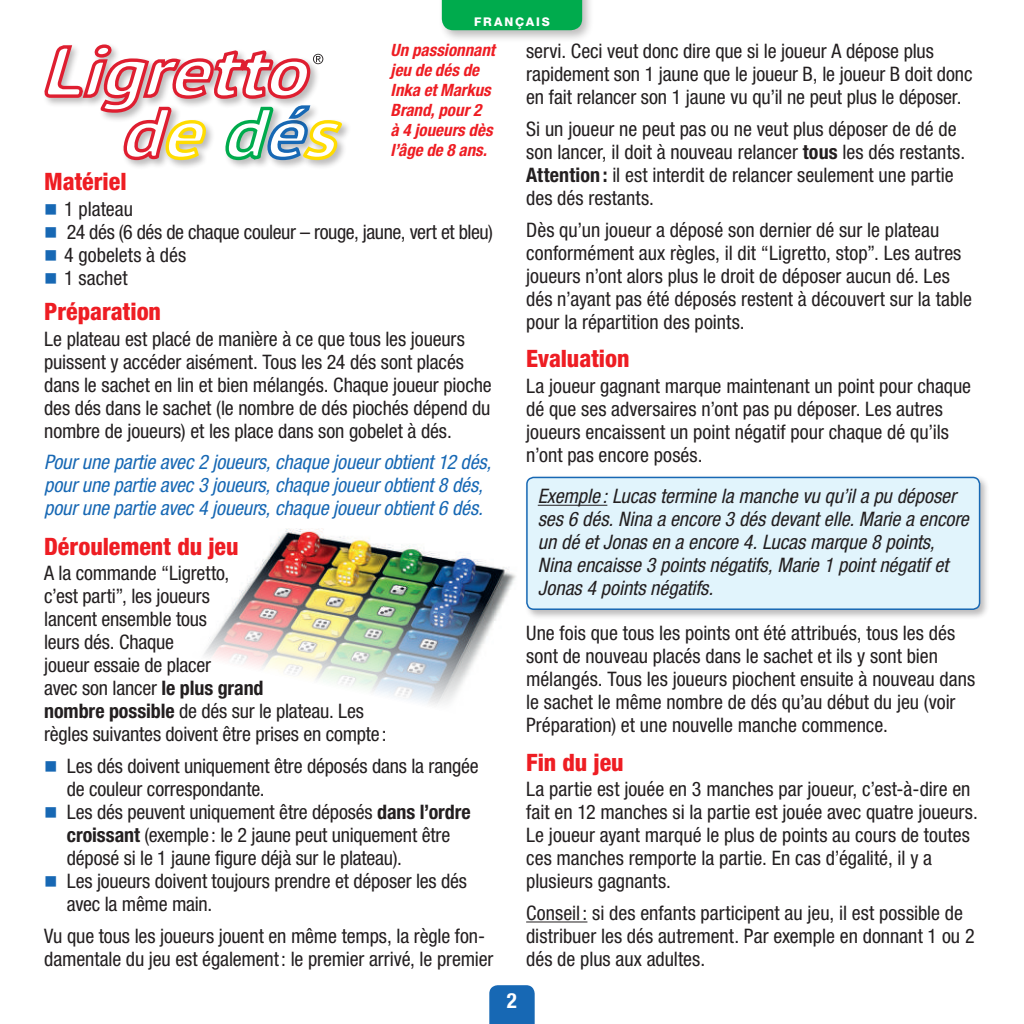
<style>
.page{position:relative;width:1024px;height:1024px;background:#fff}
.page>*{position:absolute;margin:0;border:0;box-sizing:border-box;transform-origin:0 0}
.t1{font:800 condensed 24px "Helvetica Neue LT Std";color:#ee1d23}
.t2{font:700 condensed 21px "Helvetica Neue LT Std";color:#fff}
.t3{font:condensed 20px/23px "Helvetica Neue LT Std";letter-spacing:-.005em;color:#231f20}
.t4{font:italic condensed 20px/23px "Helvetica Neue LT Std";color:#231f20}
.t5{font:italic condensed 20px/23px "Helvetica Neue LT Std";letter-spacing:-.005em;color:#1768b4}
.t6{font:italic 700 condensed 17px/20px "Helvetica Neue LT Std";color:#ee1d23}
.t7{font:800 12px "Helvetica Neue LT Std";letter-spacing:.16em;color:#fff}
.s1{color:#1768b4}
.s2{font-weight:700}
</style>
<div class="page">
<svg style="left:489px;top:985px;width:46px;height:39px;background:#1f6db6"></svg>
<img style="left:204px;top:529px;width:312px;height:177px">
<svg style="left:204px;top:535px;width:35px;height:26px"></svg>
<hr style="left:526px;top:921px;width:61px;height:1px;background:#231f20">
<div style="left:524px;top:474px;width:466px;height:146px;background:#231f20;opacity:.3"></div>
<div style="left:527px;top:477px;width:452px;height:132px;background:#e1f4fc;border-radius:7px"></div>
<div style="left:526px;top:477px;width:454px;height:133px;border:2px solid #1768b4;border-radius:7px"></div>
<hr style="left:538px;top:505px;width:69px;height:1px;background:#231f20">
<div style="left:438px;top:0;width:157px;height:43px;background:#231f20;opacity:.3"></div>
<div style="left:442px;top:0;width:140px;height:30px;background:#00ab4d"></div>
<div style="left:122px;top:105px;width:59px;height:65px;background:#231f20;opacity:.3"></div>
<div style="left:164px;top:118px;width:52px;height:52px;background:#231f20;opacity:.3"></div>
<div style="left:224px;top:105px;width:59px;height:65px;background:#231f20;opacity:.3"></div>
<div style="left:266px;top:118px;width:52px;height:52px;background:#231f20;opacity:.3"></div>
<div style="left:302px;top:118px;width:49px;height:52px;background:#231f20;opacity:.3"></div>
<svg style="left:44px;top:44px;width:298px;height:119px"></svg>
<p class="t7" style="left:474px;top:14px;width:77px">FRANÇAIS</p>
<p class="t6" style="left:391px;top:40px;width:106px">Un passionnant jeu de dés de<br>Inka et Markus<br>Brand, pour 2<br>à 4 joueurs dès l’âge de 8 ans.</p>
<p class="t1" style="left:44px;top:167px;width:84px">Matériel</p>
<p class="t3" style="left:44px;top:197px;width:90px"><span class="s1">■</span> 1 plateau</p>
<p class="t3" style="left:44px;top:220px;width:450px"><span class="s1">■</span> 24 dés (6 dés de chaque couleur – rouge, jaune, vert et bleu)</p>
<p class="t3" style="left:44px;top:243px;width:144px"><span class="s1">■</span> 4 gobelets à dés</p>
<p class="t3" style="left:44px;top:266px;width:85px"><span class="s1">■</span> 1 sachet</p>
<p class="t1" style="left:44px;top:296px;width:118px">Préparation</p>
<p class="t3" style="left:44px;top:327px;width:449px">Le plateau est placé de manière à ce que tous les joueurs puissent y accéder aisément. Tous les 24 dés sont placés dans le sachet en lin et bien mélangés. Chaque joueur pioche des dés dans le sachet (le nombre de dés piochés dépend du nombre de joueurs) et les place dans son gobelet à dés.</p>
<p class="t5" style="left:44px;top:451px;width:449px">Pour une partie avec 2 joueurs, chaque joueur obtient 12 dés, pour une partie avec 3 joueurs, chaque joueur obtient 8 dés, pour une partie avec 4 joueurs, chaque joueur obtient 6 dés.</p>
<p class="t1" style="left:44px;top:531px;width:196px">Déroulement du jeu</p>
<p class="t3" style="left:44px;top:562px;width:344px">A la commande “Ligretto,<br>c’est parti”, les joueurs<br>lancent ensemble tous<br>leurs dés. Chaque<br>joueur essaie de placer<br>avec son lancer <span class="s2">le plus grand<br>nombre possible</span> de dés sur le plateau. Les règles suivantes doivent être prises en compte:</p>
<p class="t3" style="left:67px;top:754px;width:413px;text-indent:-23px"><span class="s1">■</span> Les dés doivent uniquement être déposés dans la rangée de couleur correspondante.</p>
<p class="t3" style="left:67px;top:800px;width:405px;text-indent:-23px"><span class="s1">■</span> Les dés peuvent uniquement être déposés <span class="s2">dans l’ordre croissant</span> (exemple: le 2 jaune peut uniquement être déposé si le 1 jaune figure déjà sur le plateau).</p>
<p class="t3" style="left:67px;top:869px;width:402px;text-indent:-23px"><span class="s1">■</span> Les joueurs doivent toujours prendre et déposer les dés avec la même main.</p>
<p class="t3" style="left:44px;top:924px;width:451px">Vu que tous les joueurs jouent en même temps, la règle fon&shy;damentale du jeu est également: le premier arrivé, le premier</p>
<p class="t3" style="left:526px;top:40px;width:448px">servi. Ceci veut donc dire que si le joueur A dépose plus rapidement son 1 jaune que le joueur B, le joueur B doit donc en fait relancer son 1 jaune vu qu’il ne peut plus le déposer.</p>
<p class="t3" style="left:526px;top:117px;width:440px">Si un joueur ne peut pas ou ne veut plus déposer de dé de son lancer, il doit à nouveau relancer <span class="s2">tous</span> les dés restants.<br><span class="s2">Attention :</span> il est interdit de relancer seulement une partie des dés restants.</p>
<p class="t3" style="left:526px;top:218px;width:447px">Dès qu’un joueur a déposé son dernier dé sur le plateau conformément aux règles, il dit “Ligretto, stop”. Les autres joueurs n’ont alors plus le droit de déposer aucun dé. Les dés n’ayant pas été déposés restent à découvert sur la table pour la répartition des points.</p>
<p class="t1" style="left:526px;top:343px;width:105px">Evaluation</p>
<p class="t3" style="left:526px;top:374px;width:446px">La joueur gagnant marque maintenant un point pour chaque dé que ses adversaires n’ont pas pu déposer. Les autres joueurs encaissent un point négatif pour chaque dé qu’ils n’ont pas encore posés.</p>
<p class="t4" style="left:538px;top:485px;width:432px">Exemple : Lucas termine la manche vu qu’il a pu déposer ses 6 dés. Nina a encore 3 dés devant elle. Marie a encore un dé et Jonas en a encore 4. Lucas marque 8 points, Nina encaisse 3 points négatifs, Marie 1 point négatif et Jonas 4 points négatifs.</p>
<p class="t3" style="left:526px;top:621px;width:450px">Une fois que tous les points ont été attribués, tous les dés sont de nouveau placés dans le sachet et ils y sont bien mélangés. Tous les joueurs piochent ensuite à nouveau dans le sachet le même nombre de dés qu’au début du jeu (voir Préparation) et une nouvelle manche commence.</p>
<p class="t1" style="left:526px;top:747px;width:99px">Fin du jeu</p>
<p class="t3" style="left:526px;top:778px;width:453px">La partie est jouée en 3 manches par joueur, c’est-à-dire en fait en 12 manches si la partie est jouée avec quatre joueurs.<br>Le joueur ayant marqué le plus de points au cours de toutes ces manches remporte la partie. En cas d’égalité, il y a plusieurs gagnants.</p>
<p class="t3" style="left:526px;top:901px;width:450px">Conseil : si des enfants participent au jeu, il est possible de distribuer les dés autrement. Par exemple en donnant 1 ou 2 dés de plus aux adultes.</p>
<p class="t2" style="left:507px;top:987px;width:12px">2</p>
</div>
